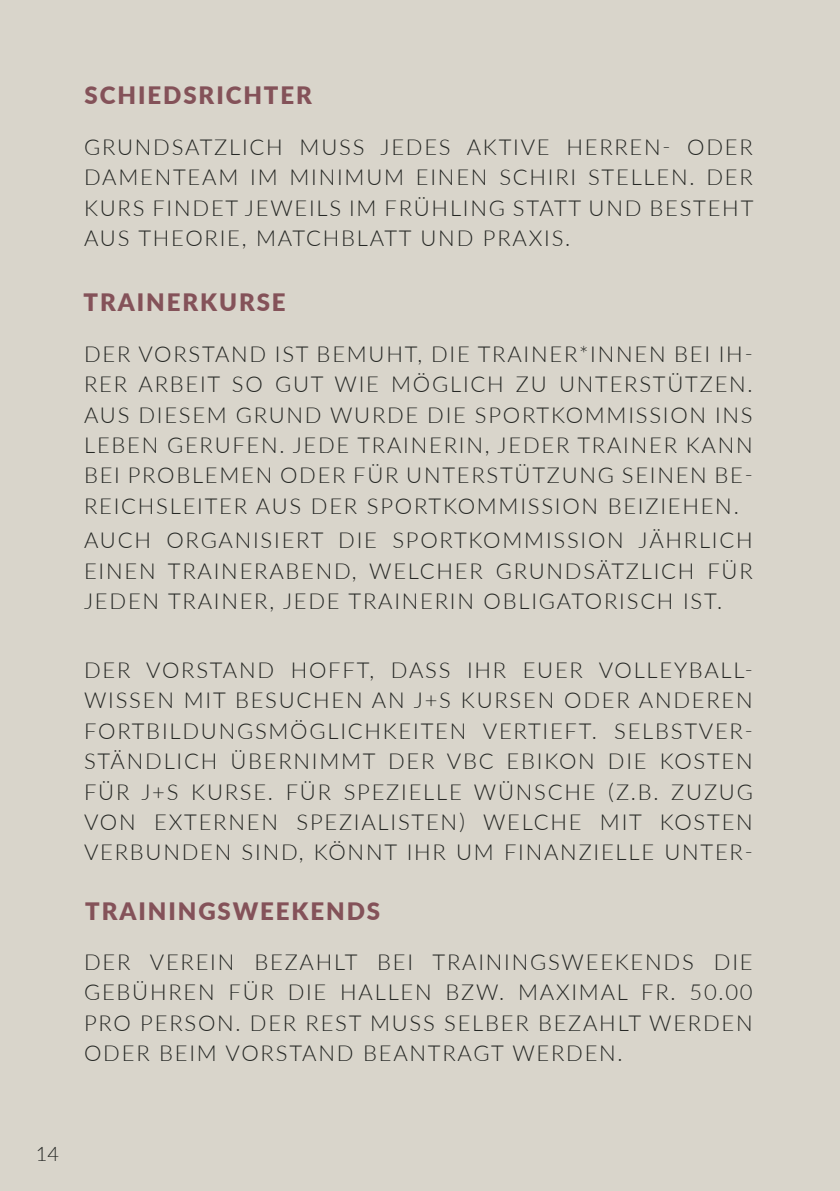
<style>
.page{position:relative;width:840px;height:1191px;background:#fff}
.page>*{position:absolute;margin:0;border:0;box-sizing:border-box;transform-origin:0 0}
.Unterüberschrift___z{font:900 24px "Lato";letter-spacing:.08em;color:#845259}
.Unterüberschrift___z-2{font:300 22px/30.4px "Lato";letter-spacing:.08em;color:#262825;text-align:justify}
.t1{font:300 20px "Lato";color:#262825}
</style>
<div class="page">
<div style="left:0;top:0;width:839px;height:1191px;background:#d9d5cb"></div>
<p class="Unterüberschrift___z" style="left:85px;top:78px;width:229px">SCHIEDSRICHTER</p>
<p class="Unterüberschrift___z-2" style="left:84px;top:131px;width:670px">GRUNDSÄTZLICH MUSS JEDES AKTIVE HERREN- ODER DAMENTEAM IM MINIMUM EINEN SCHIRI STELLEN. DER KURS FINDET JEWEILS IM FRÜHLING STATT UND BESTEHT AUS THEORIE, MATCHBLATT UND PRAXIS.</p>
<p class="Unterüberschrift___z" style="left:84px;top:284px;width:203px">TRAINERKURSE</p>
<p class="Unterüberschrift___z-2" style="left:84px;top:338px;width:670px">DER VORSTAND IST BEMÜHT, DIE TRAINER*INNEN BEI IH-RER ARBEIT SO GUT WIE MÖGLICH ZU UNTERSTÜTZEN.<br>AUS DIESEM GRUND WURDE DIE SPORTKOMMISSION INS LEBEN GERUFEN. JEDE TRAINERIN, JEDER TRAINER KANN BEI PROBLEMEN ODER FÜR UNTERSTÜTZUNG SEINEN BE-REICHSLEITER AUS DER SPORTKOMMISSION BEIZIEHEN.</p>
<p class="Unterüberschrift___z-2" style="left:84px;top:524px;width:669px">AUCH ORGANISIERT DIE SPORTKOMMISSION JÄHRLICH EINEN TRAINERABEND, WELCHER GRUNDSÄTZLICH FÜR JEDEN TRAINER, JEDE TRAINERIN OBLIGATORISCH IST.</p>
<p class="Unterüberschrift___z-2" style="left:84px;top:654px;width:670px">DER VORSTAND HOFFT, DASS IHR EUER VOLLEYBALL-WISSEN MIT BESUCHEN AN J+S KURSEN ODER ANDEREN FORTBILDUNGSMÖGLICHKEITEN VERTIEFT. SELBSTVER-STÄNDLICH ÜBERNIMMT DER VBC EBIKON DIE KOSTEN FÜR J+S KURSE. FÜR SPEZIELLE WÜNSCHE (Z.B. ZUZUG VON EXTERNEN SPEZIALISTEN) WELCHE MIT KOSTEN VERBUNDEN SIND, KÖNNT IHR UM FINANZIELLE UNTER-</p>
<p class="Unterüberschrift___z" style="left:85px;top:893px;width:296px">TRAININGSWEEKENDS</p>
<p class="Unterüberschrift___z-2" style="left:84px;top:946px;width:669px">DER VEREIN BEZAHLT BEI TRAININGSWEEKENDS DIE GEBÜHREN FÜR DIE HALLEN BZW. MAXIMAL FR. 50.00<br>PRO PERSON. DER REST MUSS SELBER BEZAHLT WERDEN ODER BEIM VORSTAND BEANTRAGT WERDEN.</p>
<p class="t1" style="left:36px;top:1139px;width:25px">14</p>
</div>
